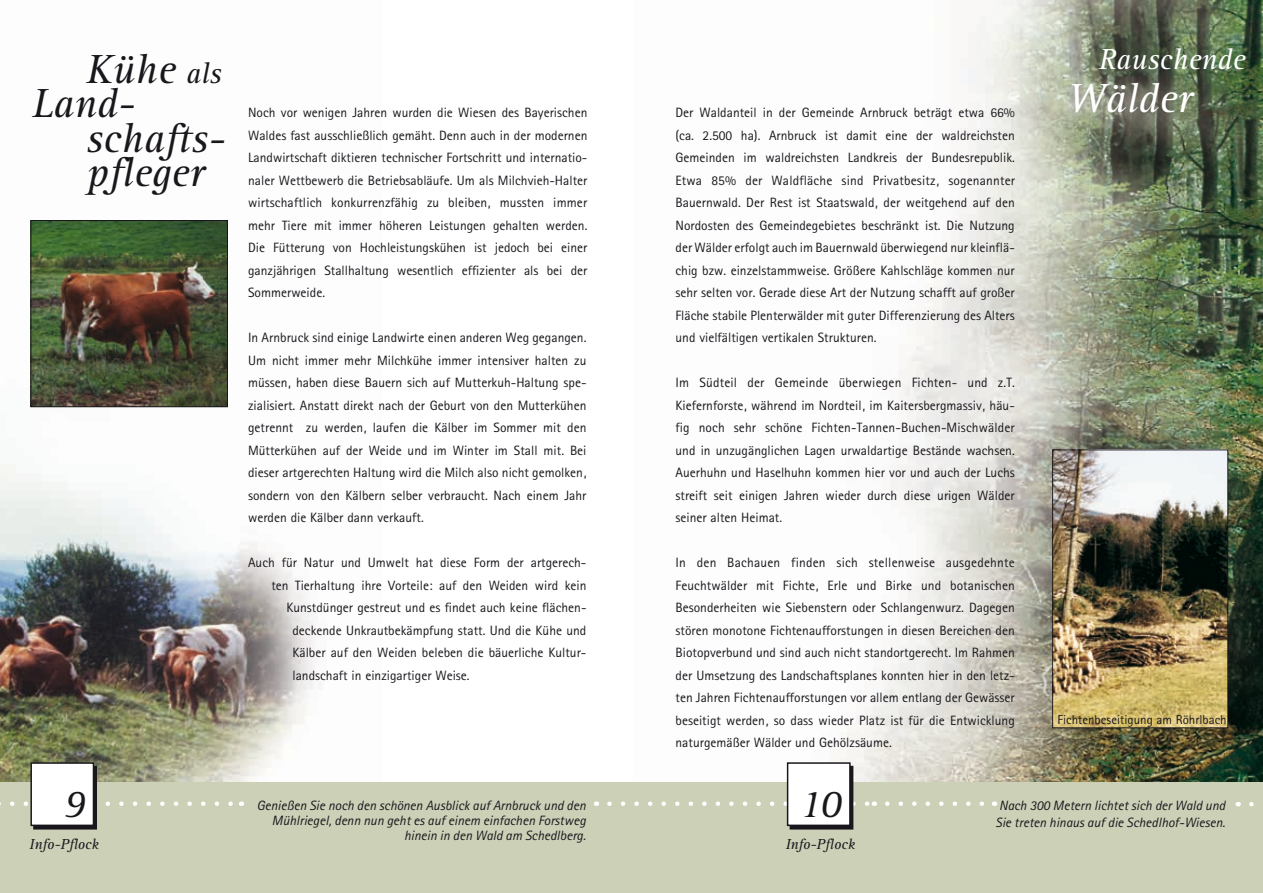
<style>
.page{position:relative;width:1263px;height:893px;background:#fff}
.page>*{position:absolute;margin:0;border:0;box-sizing:border-box;transform-origin:0 0}
.t1{font:italic 42px/34.5px "Rotis Serif";color:#1a171c}
.t2{font:italic 42px "Rotis Serif";color:#fff}
.t3{font:italic 40.5px "Rotis Serif";color:#1a171c}
.t4{font:italic 30px "Rotis Serif";color:#fff}
.t5{font:italic 15px "Rotis Serif";color:#1a171c}
.t6{font:13.5px/22.5px "Agfa Rotis Sans Serif";color:#1a171c;text-align:justify}
.t7{font:italic 13.5px/15px "Agfa Rotis Sans Serif";color:#1a171c}
.t8{font:12.9px "Agfa Rotis Sans Serif";color:#1a171c}
.s1{font-size:30px}
</style>
<div class="page">
<img style="left:0;top:220px;width:313px;height:562px">
<img style="left:786px;top:0;width:477px;height:782px">
<div style="left:0;top:782px;width:1263px;height:111px;background:#cbd0b7"></div>
<img style="left:33px;top:222px;width:193px;height:183px">
<div style="left:31px;top:220px;width:197px;height:187px;border:1px solid #1a171c"></div>
<img style="left:1054px;top:452px;width:172px;height:274px">
<div style="left:1052px;top:450px;width:176px;height:278px;border:1px solid #1a171c"></div>
<div style="left:790px;top:766px;width:63px;height:63px;border:2px solid #1a171c"></div>
<div style="left:788px;top:763px;width:62px;height:62px;background:#fff"></div>
<div style="left:787px;top:762px;width:64px;height:64px;border:2px solid #1a171c"></div>
<svg style="left:0;top:801px;width:233px;height:5px"></svg>
<div style="left:33px;top:766px;width:64px;height:63px;border:2px solid #1a171c"></div>
<div style="left:31px;top:763px;width:62px;height:62px;background:#fff"></div>
<div style="left:30px;top:762px;width:64px;height:64px;border:2px solid #1a171c"></div>
<svg style="left:609px;top:801px;width:389px;height:5px"></svg>
<h1 class="t1" style="left:32px;top:53px;width:191px;text-indent:54px">Kühe <span class="s1">als<br></span>Land-</h1>
<h1 class="t1" style="left:86px;top:122px;width:141px">schafts&shy;pfleger</h1>
<h2 class="t3" style="left:63px;top:781px;width:24px">9</h2>
<p class="t5" style="left:30px;top:835px;width:71px">Info-Pflock</p>
<p class="t6" style="left:248px;top:101px;width:341px">Noch vor wenigen Jahren wurden die Wiesen des Bayerischen Waldes fast ausschließlich gemäht. Denn auch in der modernen Landwirtschaft diktieren technischer Fortschritt und internatio&shy;naler Wettbewerb die Betriebsabläufe. Um als Milchvieh-Halter wirtschaftlich konkurrenzfähig zu bleiben, mussten immer mehr Tiere mit immer höheren Leistungen gehalten werden.<br>Die Fütterung von Hochleistungskühen ist jedoch bei einer ganzjährigen Stallhaltung wesentlich effizienter als bei der Sommerweide.</p>
<p class="t6" style="left:248px;top:326px;width:340px">In Arnbruck sind einige Landwirte einen anderen Weg gegangen.<br>Um nicht immer mehr Milchkühe immer intensiver halten zu müssen, haben diese Bauern sich auf Mutterkuh-Haltung spe&shy;zialisiert. Anstatt direkt nach der Geburt von den Mutterkühen getrennt zu werden, laufen die Kälber im Sommer mit den Mütterkühen auf der Weide und im Winter im Stall mit. Bei dieser artgerechten Haltung wird die Milch also nicht gemolken, sondern von den Kälbern selber verbraucht. Nach einem Jahr werden die Kälber dann verkauft.</p>
<p class="t6" style="left:248px;top:551px;width:340px">Auch für Natur und Umwelt hat diese Form der artgerech-</p>
<p class="t6" style="left:271px;top:574px;width:317px">ten Tierhaltung ihre Vorteile: auf den Weiden wird kein</p>
<p class="t6" style="left:286px;top:596px;width:302px">Kunstdünger gestreut und es findet auch keine flächen-</p>
<p class="t6" style="left:292px;top:619px;width:296px">deckende Unkrautbekämpfung statt. Und die Kühe und</p>
<p class="t6" style="left:292px;top:641px;width:295px">Kälber auf den Weiden beleben die bäuerliche Kultur-</p>
<p class="t6" style="left:292px;top:664px;width:179px">landschaft in einzigartiger Weise.</p>
<p class="t6" style="left:675px;top:101px;width:341px">Der Waldanteil in der Gemeinde Arnbruck beträgt etwa 66%</p>
<p class="t6" style="left:675px;top:124px;width:341px">(ca. 2.500 ha). Arnbruck ist damit eine der waldreichsten Gemeinden im waldreichsten Landkreis der Bundesrepublik.<br>Etwa 85% der Waldfläche sind Privatbesitz, sogenannter Bauernwald. Der Rest ist Staatswald, der weitgehend auf den Nordosten des Gemeindegebietes beschränkt ist. Die Nutzung der Wälder erfolgt auch im Bauernwald überwiegend nur kleinflä&shy;chig bzw. einzelstammweise. Größere Kahlschläge kommen nur sehr selten vor. Gerade diese Art der Nutzung schafft auf großer Fläche stabile Plenterwälder mit guter Differenzierung des Alters und vielfältigen vertikalen Strukturen.</p>
<p class="t6" style="left:675px;top:371px;width:341px">Im Südteil der Gemeinde überwiegen Fichten- und z.T.<br>Kiefernforste, während im Nordteil, im Kaitersbergmassiv, häu&shy;fig noch sehr schöne Fichten-Tannen-Buchen-Mischwälder und in unzugänglichen Lagen urwaldartige Bestände wachsen.<br>Auerhuhn und Haselhuhn kommen hier vor und auch der Luchs streift seit einigen Jahren wieder durch diese urigen Wälder seiner alten Heimat.</p>
<p class="t6" style="left:675px;top:551px;width:341px">In den Bachauen finden sich stellenweise ausgedehnte Feuchtwälder mit Fichte, Erle und Birke und botanischen Besonderheiten wie Siebenstern oder Schlangenwurz. Dagegen stören monotone Fichtenaufforstungen in diesen Bereichen den Biotopverbund und sind auch nicht standortgerecht. Im Rahmen der Umsetzung des Landschaftsplanes konnten hier in den letz&shy;ten Jahren Fichtenaufforstungen vor allem entlang der Gewässer beseitigt werden, so dass wieder Platz ist für die Entwicklung naturgemäßer Wälder und Gehölzsäume.</p>
<h3 class="t4" style="left:1098px;top:42px;width:148px">Rauschende</h3>
<h1 class="t2" style="left:1067px;top:75px;width:127px">Wälder</h1>
<p class="t8" style="left:1057px;top:712px;width:171px">Fichtenbeseitigung am Röhrlbach</p>
<p class="t7" style="left:257px;top:798px;width:331px;text-align:right">Genießen Sie noch den schönen Ausblick auf Arnbruck und den<br>Mühlriegel, denn nun geht es auf einem einfachen Forstweg hinein in den Wald am Schedlberg.</p>
<h2 class="t3" style="left:799px;top:781px;width:44px">10</h2>
<p class="t5" style="left:786px;top:835px;width:71px">Info-Pflock</p>
<p class="t7" style="left:995px;top:798px;width:231px;line-height:16.2px">Nach 300 Metern lichtet sich der Wald und<br>Sie treten hinaus auf die Schedlhof-Wiesen.</p>
</div>
